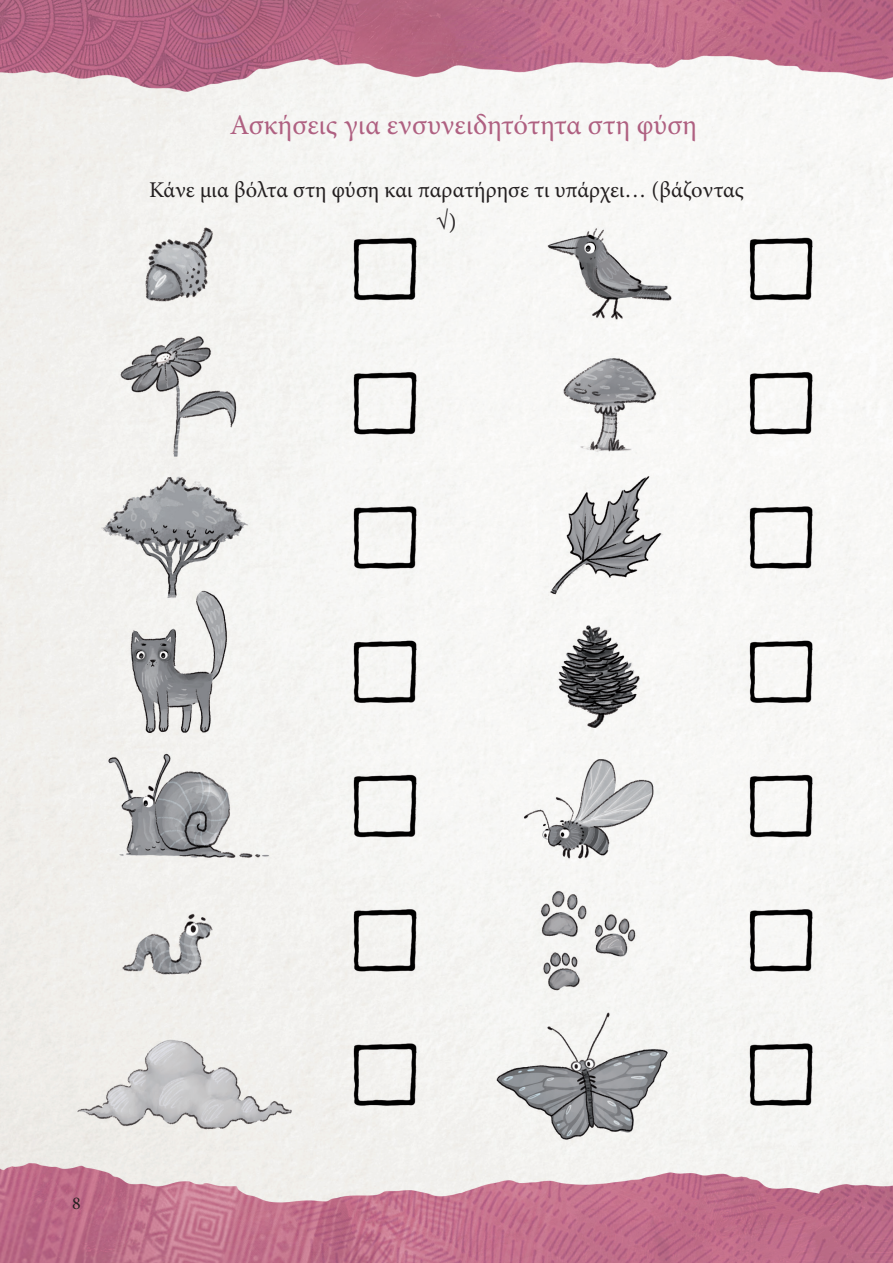
<style>
.page{position:relative;width:893px;height:1263px;background:#fff}
.page>*{position:absolute;margin:0;border:0;box-sizing:border-box;transform-origin:0 0}
.BODY{font:28.5px "Minion Pro";letter-spacing:.005em;color:#af6081}
.BODY-2{font:22.5px/31.5px "Minion Pro";color:#231f20;text-align:center}
.t1{font:18px "Minion Pro";color:#231f20}
</style>
<div class="page">
<img style="left:0;top:0;width:893px;height:1263px">
<p class="BODY" style="left:230px;top:106px;width:469px">Ασκήσεις για ενσυνειδητότητα στη φύση</p>
<p class="BODY-2" style="left:149px;top:175px;width:596px">Κάνε μια βόλτα στη φύση και παρατήρησε τι υπάρχει… (βάζοντας √)</p>
<p class="t1" style="left:72px;top:1191px;width:10px">8</p>
</div>
